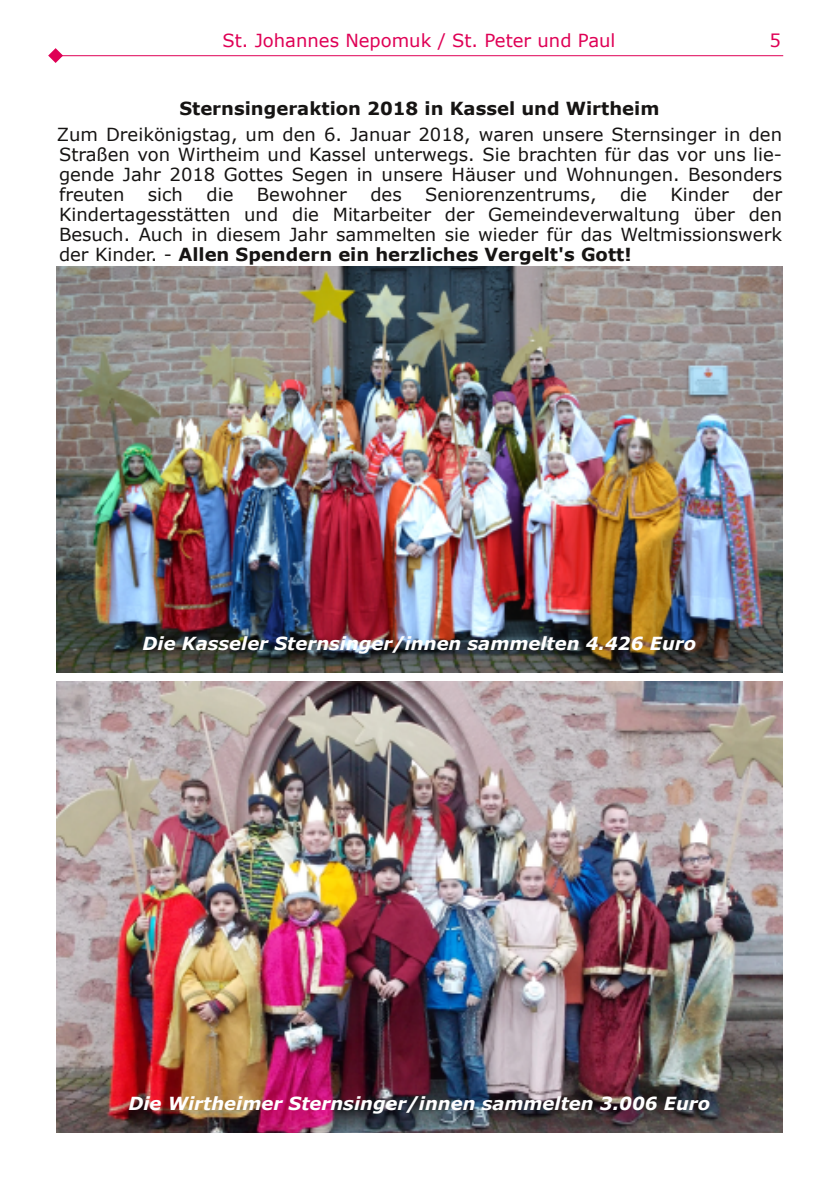
<style>
.page{position:relative;width:840px;height:1191px;background:#fff}
.page>*{position:absolute;margin:0;border:0;box-sizing:border-box;transform-origin:0 0}
.t1{font:18px/20px "Verdana";color:#161413;text-align:justify}
.t2{font:italic 700 18px "Verdana";color:#fff}
.t3{font:700 18px "Verdana";color:#161413}
.t4{font:18px "Verdana";color:#df0055}
.s1{font-weight:700}
</style>
<div class="page">
<hr style="left:57px;top:55px;width:725px;height:1px;background:#df0055">
<svg style="left:48px;top:48px;width:16px;height:15px"></svg>
<img style="left:57px;top:266px;width:725px;height:407px">
<img style="left:57px;top:681px;width:725px;height:451px">
<p class="t4" style="left:222px;top:29px;width:394px">St. Johannes Nepomuk / St. Peter und Paul</p>
<p class="t4" style="left:769px;top:29px;width:13px">5</p>
<p class="t3" style="left:179px;top:97px;width:481px">Sternsingeraktion 2018 in Kassel und Wirtheim</p>
<p class="t1" style="left:57px;top:124px;width:726px">Zum Dreikönigstag, um den 6. Januar 2018, waren unsere Sternsinger in den Straßen von Wirtheim und Kassel unterwegs. Sie brachten für das vor uns lie&shy;gende Jahr 2018 Gottes Segen in unsere Häuser und Wohnungen. Besonders freuten</p>
<p class="t1" style="left:59px;top:184px;width:724px;text-indent:693px">der Kindertagesstätten und die Mitarbeiter der Gemeindeverwaltung über den Besuch. Auch in diesem Jahr sammelten sie wieder für das Weltmissionswerk der Kinder. - <span class="s1">Allen Spendern ein herzliches Vergelt's Gott!</span></p>
<p class="t1" style="left:148px;top:184px;width:37px">sich</p>
<p class="t1" style="left:206px;top:184px;width:28px">die</p>
<p class="t1" style="left:257px;top:184px;width:91px">Bewohner</p>
<p class="t1" style="left:370px;top:184px;width:33px">des</p>
<p class="t1" style="left:425px;top:184px;width:173px">Seniorenzentrums,</p>
<p class="t1" style="left:619px;top:184px;width:28px">die</p>
<p class="t1" style="left:670px;top:184px;width:60px">Kinder</p>
<p class="t2" style="left:143px;top:631px;width:554px">Die Kasseler Sternsinger/innen sammelten 4.426 Euro</p>
<p class="t2" style="left:128px;top:1091px;width:583px">Die Wirtheimer Sternsinger/innen sammelten 3.006 Euro</p>
</div>
